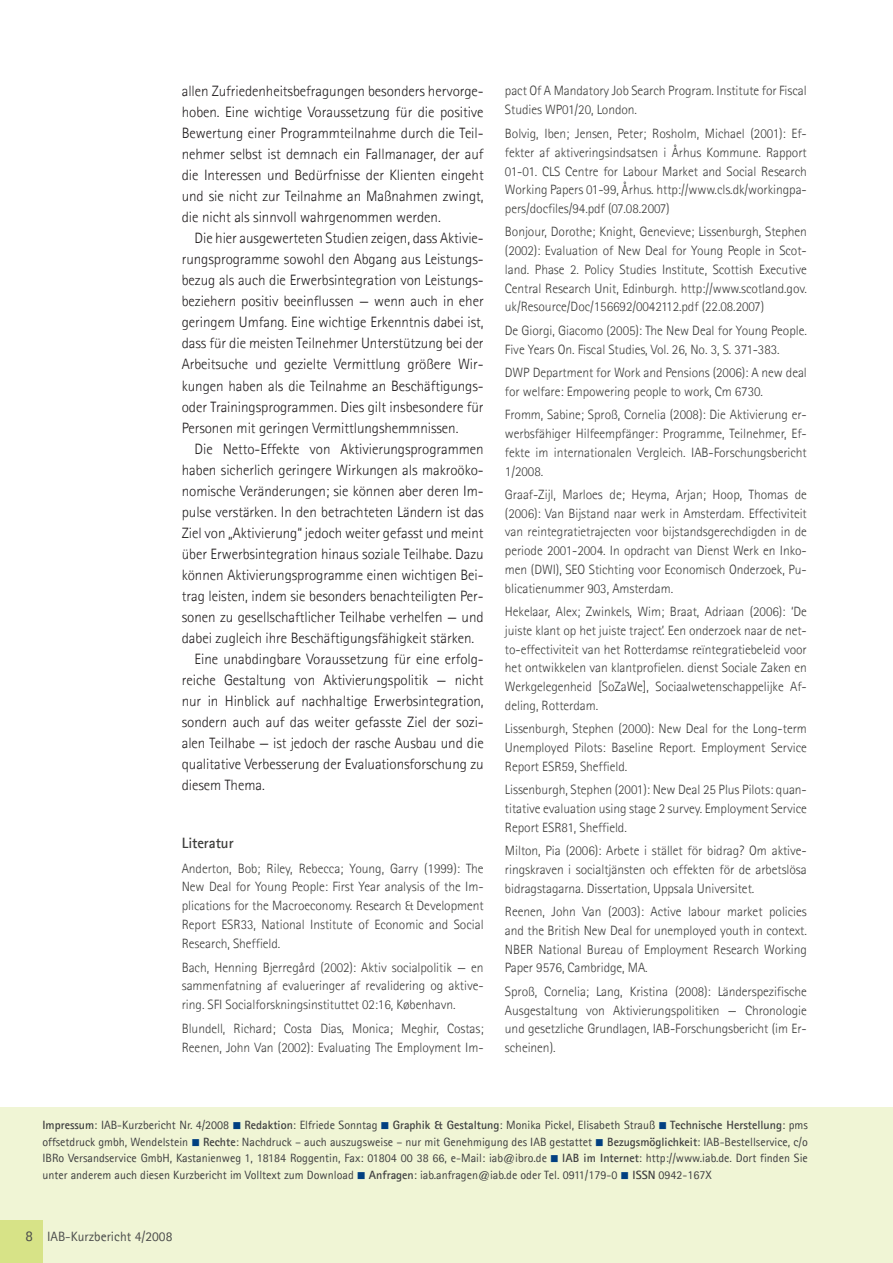
<style>
.page{position:relative;width:893px;height:1263px;background:#fff}
.page>*{position:absolute;margin:0;border:0;box-sizing:border-box;transform-origin:0 0}
.t1{font:300 15px/21px "Agfa Rotis Sans Serif";letter-spacing:-.005em;color:#231f20;text-align:justify}
.t2{font:700 15px "Agfa Rotis Sans Serif";letter-spacing:-.005em;color:#3e3e3c}
.t3{font:300 13.5px/18.8px "Agfa Rotis Sans Serif";letter-spacing:-.005em;color:#3e3e3c;text-align:justify}
.t4{font:13.5px "Agfa Rotis Sans Serif";color:#4b4c4b}
.t5{font:12px/16.5px "Agfa Rotis Sans Serif";color:#3e3e3f;text-align:justify}
.s1{font-weight:700}
.s2{color:#014081}
</style>
<div class="page">
<div style="left:0;top:1107px;width:893px;height:156px;background:#f0f5d5"></div>
<div style="left:0;top:1220px;width:43px;height:43px;background:#d7e387"></div>
<p class="t1" style="left:182px;top:81px;width:303px">allen Zufriedenheitsbefragungen besonders hervorge&shy;hoben. Eine wichtige Voraussetzung für die positive Bewertung einer Programmteilnahme durch die Teil&shy;nehmer selbst ist demnach ein Fallmanager, der auf die Interessen und Bedürfnisse der Klienten eingeht und sie nicht zur Teilnahme an Maßnahmen zwingt, die nicht als sinnvoll wahrgenommen werden.</p>
<p class="t1" style="left:182px;top:228px;width:303px;text-indent:13px">Die hier ausgewerteten Studien zeigen, dass Aktivie&shy;rungsprogramme sowohl den Abgang aus Leistungs&shy;bezug als auch die Erwerbsintegration von Leistungs&shy;beziehern positiv beeinflussen — wenn auch in eher geringem Umfang. Eine wichtige Erkenntnis dabei ist, dass für die meisten Teilnehmer Unterstützung bei der Arbeitsuche und gezielte Vermittlung größere Wir&shy;kungen haben als die Teilnahme an Beschäftigungs&shy;oder Trainingsprogrammen. Dies gilt insbesondere für Personen mit geringen Vermittlungshemmnissen.</p>
<p class="t1" style="left:195px;top:438px;width:291px">Die Netto-Effekte von Aktivierungsprogrammen</p>
<p class="t1" style="left:182px;top:459px;width:303px">haben sicherlich geringere Wirkungen als makroöko-</p>
<p class="t1" style="left:182px;top:480px;width:303px">nomische Veränderungen; sie können aber deren Im-</p>
<p class="t1" style="left:182px;top:501px;width:303px">pulse verstärken. In den betrachteten Ländern ist das</p>
<p class="t1" style="left:182px;top:522px;width:303px">Ziel von „Aktivierung“ jedoch weiter gefasst und meint</p>
<p class="t1" style="left:182px;top:543px;width:303px">über Erwerbsintegration hinaus soziale Teilhabe. Dazu</p>
<p class="t1" style="left:182px;top:564px;width:303px">können Aktivierungsprogramme einen wichtigen Bei-</p>
<p class="t1" style="left:182px;top:585px;width:303px">trag leisten, indem sie besonders benachteiligten Per-</p>
<p class="t1" style="left:182px;top:606px;width:303px">sonen zu gesellschaftlicher Teilhabe verhelfen — und</p>
<p class="t1" style="left:182px;top:627px;width:294px">dabei zugleich ihre Beschäftigungsfähigkeit stärken.</p>
<p class="t1" style="left:195px;top:648px;width:291px">Eine unabdingbare Voraussetzung für eine erfolg-</p>
<p class="t1" style="left:182px;top:669px;width:303px">reiche Gestaltung von Aktivierungspolitik — nicht</p>
<p class="t1" style="left:182px;top:690px;width:303px">nur in Hinblick auf nachhaltige Erwerbsintegration,</p>
<p class="t1" style="left:182px;top:711px;width:303px">sondern auch auf das weiter gefasste Ziel der sozi-</p>
<p class="t1" style="left:182px;top:732px;width:303px">alen Teilhabe — ist jedoch der rasche Ausbau und die</p>
<p class="t1" style="left:182px;top:753px;width:303px">qualitative Verbesserung der Evaluationsforschung zu</p>
<p class="t1" style="left:182px;top:774px;width:84px">diesem Thema.</p>
<p class="t2" style="left:182px;top:833px;width:53px">Literatur</p>
<p class="t3" style="left:182px;top:859px;width:303px">Anderton, Bob; Riley, Rebecca; Young, Garry (1999): The New Deal for Young People: First Year analysis of the Im&shy;plications for the Macroeconomy. Research &amp; Development Report ESR33, National Institute of Economic and Social Research, Sheffield.</p>
<p class="t3" style="left:182px;top:958px;width:303px">Bach, Henning Bjerregård (2002): Aktiv socialpolitik — en sammenfatning af evalueringer af revalidering og aktive&shy;ring. SFI Socialforskningsinstituttet 02:16, København.</p>
<p class="t3" style="left:182px;top:1019px;width:303px">Blundell, Richard; Costa Dias, Monica; Meghir, Costas;<br>Reenen, John Van (2002): Evaluating The Employment Im-</p>
<p class="t3" style="left:505px;top:81px;width:303px">pact Of A Mandatory Job Search Program. Institute for Fiscal<br>Studies WP01/20, London.</p>
<p class="t3" style="left:505px;top:124px;width:303px">Bolvig, Iben; Jensen, Peter; Rosholm, Michael (2001): Ef&shy;fekter af aktiveringsindsatsen i Århus Kommune. Rapport 01-01. CLS Centre for Labour Market and Social Research Working Papers 01-99, Århus. http://www.cls.dk/workingpa&shy;pers/docfiles/94.pdf (07.08.2007)</p>
<p class="t3" style="left:505px;top:223px;width:303px">Bonjour, Dorothe; Knight, Genevieve; Lissenburgh, Stephen (2002): Evaluation of New Deal for Young People in Scot&shy;land. Phase 2. Policy Studies Institute, Scottish Executive Central Research Unit, Edinburgh. http://www.scotland.gov. uk/Resource/Doc/156692/0042112.pdf (22.08.2007)</p>
<p class="t3" style="left:505px;top:321px;width:303px">De Giorgi, Giacomo (2005): The New Deal for Young People.<br>Five Years On. Fiscal Studies, Vol. 26, No. 3, S. 371-383.</p>
<p class="t3" style="left:505px;top:363px;width:303px">DWP Department for Work and Pensions (2006): A new deal for welfare: Empowering people to work, Cm 6730.</p>
<p class="t3" style="left:505px;top:405px;width:303px">Fromm, Sabine; Sproß, Cornelia (2008): Die Aktivierung er&shy;werbsfähiger Hilfeempfänger: Programme, Teilnehmer, Ef&shy;fekte im internationalen Vergleich. IAB-Forschungsbericht 1/2008.</p>
<p class="t3" style="left:505px;top:485px;width:303px">Graaf-Zijl, Marloes de; Heyma, Arjan; Hoop, Thomas de (2006): Van Bijstand naar werk in Amsterdam. Effectiviteit van reintegratietrajecten voor bijstandsgerechdigden in de periode 2001-2004. In opdracht van Dienst Werk en Inko&shy;men (DWI), SEO Stichting voor Economisch Onderzoek, Pu&shy;blicatienummer 903, Amsterdam.</p>
<p class="t3" style="left:505px;top:602px;width:303px">Hekelaar, Alex; Zwinkels, Wim; Braat, Adriaan (2006): ‘De juiste klant op het juiste traject’. Een onderzoek naar de net&shy;to-effectiviteit van het Rotterdamse reïntegratiebeleid voor het ontwikkelen van klantprofielen. dienst Sociale Zaken en Werkgelegenheid [SoZaWe], Sociaalwetenschappelijke Af&shy;deling, Rotterdam.</p>
<p class="t3" style="left:505px;top:719px;width:303px">Lissenburgh, Stephen (2000): New Deal for the Long-term Unemployed Pilots: Baseline Report. Employment Service Report ESR59, Sheffield.</p>
<p class="t3" style="left:505px;top:780px;width:303px">Lissenburgh, Stephen (2001): New Deal 25 Plus Pilots: quan&shy;titative evaluation using stage 2 survey. Employment Service Report ESR81, Sheffield.</p>
<p class="t3" style="left:505px;top:841px;width:303px">Milton, Pia (2006): Arbete i stället för bidrag? Om aktive&shy;ringskraven i socialtjänsten och effekten för de arbetslösa bidragstagarna. Dissertation, Uppsala Universitet.</p>
<p class="t3" style="left:505px;top:902px;width:303px">Reenen, John Van (2003): Active labour market policies and the British New Deal for unemployed youth in context.<br>NBER National Bureau of Employment Research Working Paper 9576, Cambridge, MA.</p>
<p class="t3" style="left:505px;top:982px;width:303px">Sproß, Cornelia; Lang, Kristina (2008): Länderspezifische Ausgestaltung von Aktivierungspolitiken — Chronologie und gesetzliche Grundlagen, IAB-Forschungsbericht (im Er&shy;scheinen).</p>
<p class="t5" style="left:43px;top:1117px;width:767px"><span class="s1">Impressum</span>: IAB-Kurzbericht Nr. 4/2008 <span class="s2">■</span> <span class="s1">Redaktion</span>: Elfriede Sonntag <span class="s2">■</span> <span class="s1">Graphik &amp; Gestaltung</span>: Monika Pickel, Elisabeth Strauß <span class="s2">■</span> <span class="s1">Tech- nische Herstellung</span>: pms offsetdruck gmbh, Wendelstein <span class="s2">■</span> <span class="s1">Rechte</span>: Nachdruck – auch auszugsweise – nur mit Genehmigung des IAB gestattet <span class="s2">■</span> <span class="s1">Bezugsmöglichkeit</span>: IAB-Bestellservice, c/o IBRo Versandservice GmbH, Kastanienweg 1, 18184 Roggentin, Fax: 01804 00 38 66, e-Mail: iab@ibro.de <span class="s2">■</span> <span class="s1">IAB im Internet</span>: http://www.iab.de. Dort finden Sie unter anderem auch diesen Kurzbericht im Volltext zum Download <span class="s2">■</span> <span class="s1">Anfragen</span>: iab.anfragen@iab.de oder Tel. 0911/179-0 <span class="s2">■</span> <span class="s1">ISSN</span> 0942-167X</p>
<p class="t4" style="left:47px;top:1228px;width:127px">IAB-Kurzbericht 4/2008</p>
</div>
